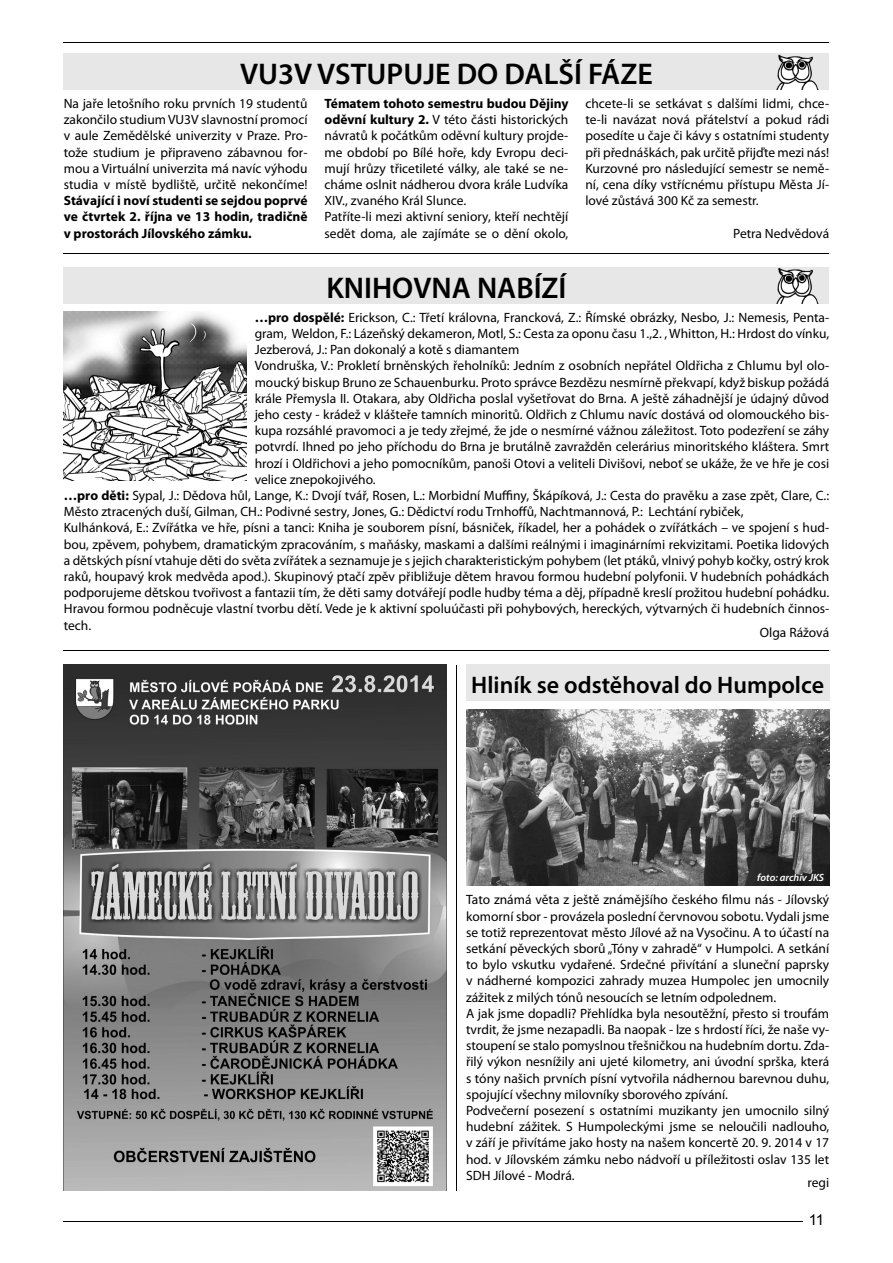
<style>
.page{position:relative;width:893px;height:1263px;background:#fff}
.page>*{position:absolute;margin:0;border:0;box-sizing:border-box;transform-origin:0 0}
.t1{font:600 30px "Myriad Pro";color:#000}
.t2{font:600 24px "Myriad Pro";color:#000}
.t3{font:15px "Arial";color:#000}
.t4{font:13.5px/16.2px "Myriad Pro";color:#000;text-align:justify}
.t5{font:700 13.5px/16.2px "Myriad Pro";color:#000;text-align:justify}
.t6{font:italic 600 10.5px "Myriad Pro";color:#fff}
.s1{font-weight:700}
</style>
<div class="page">
<hr style="left:64px;top:43px;width:765px;height:1px;background:#000">
<hr style="left:64px;top:1221px;width:765px;height:1px;background:#000">
<div style="left:804px;top:1214px;width:25px;height:18px;background:#fff"></div>
<hr style="left:456px;top:665px;width:1px;height:526px;background:#000">
<div style="left:64px;top:53px;width:765px;height:36px;background:#e7e7e7"></div>
<img style="left:776px;top:54px;width:42px;height:35px">
<hr style="left:64px;top:253px;width:765px;height:1px;background:#000">
<div style="left:64px;top:267px;width:765px;height:36px;background:#e7e7e7"></div>
<img style="left:64px;top:312px;width:182px;height:168px">
<img style="left:776px;top:267px;width:42px;height:36px">
<hr style="left:64px;top:651px;width:765px;height:1px;background:#000">
<img style="left:64px;top:665px;width:382px;height:526px">
<div style="left:466px;top:665px;width:363px;height:36px;background:#e7e7e7"></div>
<img style="left:466px;top:709px;width:363px;height:177px">
<h1 class="t1" style="left:240px;top:63px;width:414px">VU3V VSTUPUJE DO DALŠÍ FÁZE</h1>
<p class="t4" style="left:64px;top:96px;width:245px">Na jaře letošního roku prvních 19 studentů zakončilo studium VU3V slavnostní promocí v aule Zemědělské univerzity v Praze. Pro&shy;tože studium je připraveno zábavnou for&shy;mou a Virtuální univerzita má navíc výhodu studia v místě bydliště, určitě nekončíme!</p>
<p class="t5" style="left:64px;top:192px;width:245px">Stávající i noví studenti se sejdou poprvé ve čtvrtek 2. října ve 13 hodin, tradičně v prostorách Jílovského zámku.</p>
<p class="t4" style="left:325px;top:96px;width:245px;text-align:left"><span class="s1">Tématem tohoto semestru budou Dějiny oděvní kultury 2.</span> V této části historických návratů k počátkům oděvní kultury projde&shy;me období po Bílé hoře, kdy Evropu deci&shy;mují hrůzy třicetileté války, ale také se ne&shy;cháme oslnit nádherou dvora krále Ludvíka XIV., zvaného Král Slunce.<br>Patříte-li mezi aktivní seniory, kteří nechtějí sedět doma, ale zajímáte se o dění okolo,</p>
<p class="t4" style="left:585px;top:96px;width:245px">chcete-li se setkávat s dalšími lidmi, chce&shy;te-li navázat nová přátelství a pokud rádi posedíte u čaje či kávy s ostatními studenty při přednáškách, pak určitě přijďte mezi nás!<br>Kurzovné pro následující semestr se nemě&shy;ní, cena díky vstřícnému přístupu Města Jí&shy;lové zůstává 300 Kč za semestr.</p>
<p class="t4" style="left:733px;top:226px;width:98px">Petra Nedvědová</p>
<h1 class="t1" style="left:326px;top:276px;width:241px">KNIHOVNA NABÍZÍ</h1>
<p class="t4" style="left:255px;top:310px;width:576px"><span class="s1">…pro dospělé:</span> Erickson, C.: Třetí královna, Francková, Z.: Římské obrázky, Nesbo, J.: Nemesis, Penta-</p>
<p class="t4" style="left:255px;top:326px;width:576px">gram, Weldon, F.: Lázeňský dekameron, Motl, S.: Cesta za oponu času 1.,2. , Whitton, H.: Hrdost do vínku,</p>
<p class="t4" style="left:255px;top:343px;width:266px">Jezberová, J.: Pan dokonalý a kotě s diamantem</p>
<p class="t4" style="left:255px;top:359px;width:576px">Vondruška, V.: Prokletí brněnských řeholníků: Jedním z osobních nepřátel Oldřicha z Chlumu byl olo-</p>
<p class="t4" style="left:255px;top:375px;width:576px">moucký biskup Bruno ze Schauenburku. Proto správce Bezdězu nesmírně překvapí, když biskup požádá</p>
<p class="t4" style="left:255px;top:391px;width:576px">krále Přemysla II. Otakara, aby Oldřicha poslal vyšetřovat do Brna. A ještě záhadnější je údajný důvod</p>
<p class="t4" style="left:255px;top:407px;width:576px">jeho cesty - krádež v klášteře tamních minoritů. Oldřich z Chlumu navíc dostává od olomouckého bis-</p>
<p class="t4" style="left:255px;top:424px;width:576px">kupa rozsáhlé pravomoci a je tedy zřejmé, že jde o nesmírné vážnou záležitost. Toto podezření se záhy</p>
<p class="t4" style="left:255px;top:440px;width:576px">potvrdí. Ihned po jeho příchodu do Brna je brutálně zavražděn celerárius minoritského kláštera. Smrt</p>
<p class="t4" style="left:255px;top:456px;width:576px">hrozí i Oldřichovi a jeho pomocníkům, panoši Otovi a veliteli Divišovi, neboť se ukáže, že ve hře je cosi</p>
<p class="t4" style="left:255px;top:472px;width:122px">velice znepokojivého.</p>
<p class="t4" style="left:64px;top:488px;width:767px"><span class="s1">…pro děti:</span> Sypal, J.: Dědova hůl, Lange, K.: Dvojí tvář, Rosen, L.: Morbidní Muffiny, Škápíková, J.: Cesta do pravěku a zase zpět, Clare, C.:</p>
<p class="t4" style="left:64px;top:505px;width:681px">Město ztracených duší, Gilman, CH.: Podivné sestry, Jones, G.: Dědictví rodu Trnhoffů, Nachtmannová, P.: Lechtání rybiček,</p>
<p class="t4" style="left:64px;top:521px;width:767px">Kulhánková, E.: Zvířátka ve hře, písni a tanci: Kniha je souborem písní, básniček, říkadel, her a pohádek o zvířátkách – ve spojení s hud-</p>
<p class="t4" style="left:64px;top:537px;width:767px">bou, zpěvem, pohybem, dramatickým zpracováním, s maňásky, maskami a dalšími reálnými i imaginárními rekvizitami. Poetika lidových</p>
<p class="t4" style="left:64px;top:553px;width:767px">a dětských písní vtahuje děti do světa zvířátek a seznamuje je s jejich charakteristickým pohybem (let ptáků, vlnivý pohyb kočky, ostrý krok</p>
<p class="t4" style="left:64px;top:569px;width:767px">raků, houpavý krok medvěda apod.). Skupinový ptačí zpěv přibližuje dětem hravou formou hudební polyfonii. V hudebních pohádkách</p>
<p class="t4" style="left:64px;top:586px;width:767px">podporujeme dětskou tvořivost a fantazii tím, že děti samy dotvářejí podle hudby téma a děj, případně kreslí prožitou hudební pohádku.</p>
<p class="t4" style="left:64px;top:602px;width:767px">Hravou formou podněcuje vlastní tvorbu dětí. Vede je k aktivní spoluúčasti při pohybových, hereckých, výtvarných či hudebních činnos-</p>
<p class="t4" style="left:64px;top:618px;width:29px">tech.</p>
<p class="t4" style="left:760px;top:626px;width:71px">Olga Rážová</p>
<h2 class="t2" style="left:471px;top:676px;width:354px">Hliník se odstěhoval do Humpolce</h2>
<p class="t6" style="left:757px;top:873px;width:68px">foto: archiv JKS</p>
<p class="t4" style="left:466px;top:893px;width:365px;text-align:left">Tato známá věta z ještě známějšího českého filmu nás - Jílovský komorní sbor - provázela poslední červnovou sobotu. Vydali jsme se totiž reprezentovat město Jílové až na Vysočinu. A to účastí na setkání pěveckých sborů „Tóny v zahradě“ v Humpolci. A setkání to bylo vskutku vydařené. Srdečné přivítání a sluneční paprsky v nádherné kompozici zahrady muzea Humpolec jen umocnily zážitek z milých tónů nesoucích se letním odpolednem.<br>A jak jsme dopadli? Přehlídka byla nesoutěžní, přesto si troufám tvrdit, že jsme nezapadli. Ba naopak - lze s hrdostí říci, že naše vy&shy;stoupení se stalo pomyslnou třešničkou na hudebním dortu. Zda&shy;řilý výkon nesnížily ani ujeté kilometry, ani úvodní sprška, která s tóny našich prvních písní vytvořila nádhernou barevnou duhu, spojující všechny milovníky sborového zpívání.<br>Podvečerní posezení s ostatními muzikanty jen umocnilo silný hudební zážitek. S Humpoleckými jsme se neloučili nadlouho, v září je přivítáme jako hosty na našem koncertě 20. 9. 2014 v 17 hod. v Jílovském zámku nebo nádvoří u příležitosti oslav 135 let SDH Jílové - Modrá.</p>
<p class="t4" style="left:807px;top:1176px;width:23px">regi</p>
<p class="t3" style="left:809px;top:1211px;width:17px">11</p>
</div>
